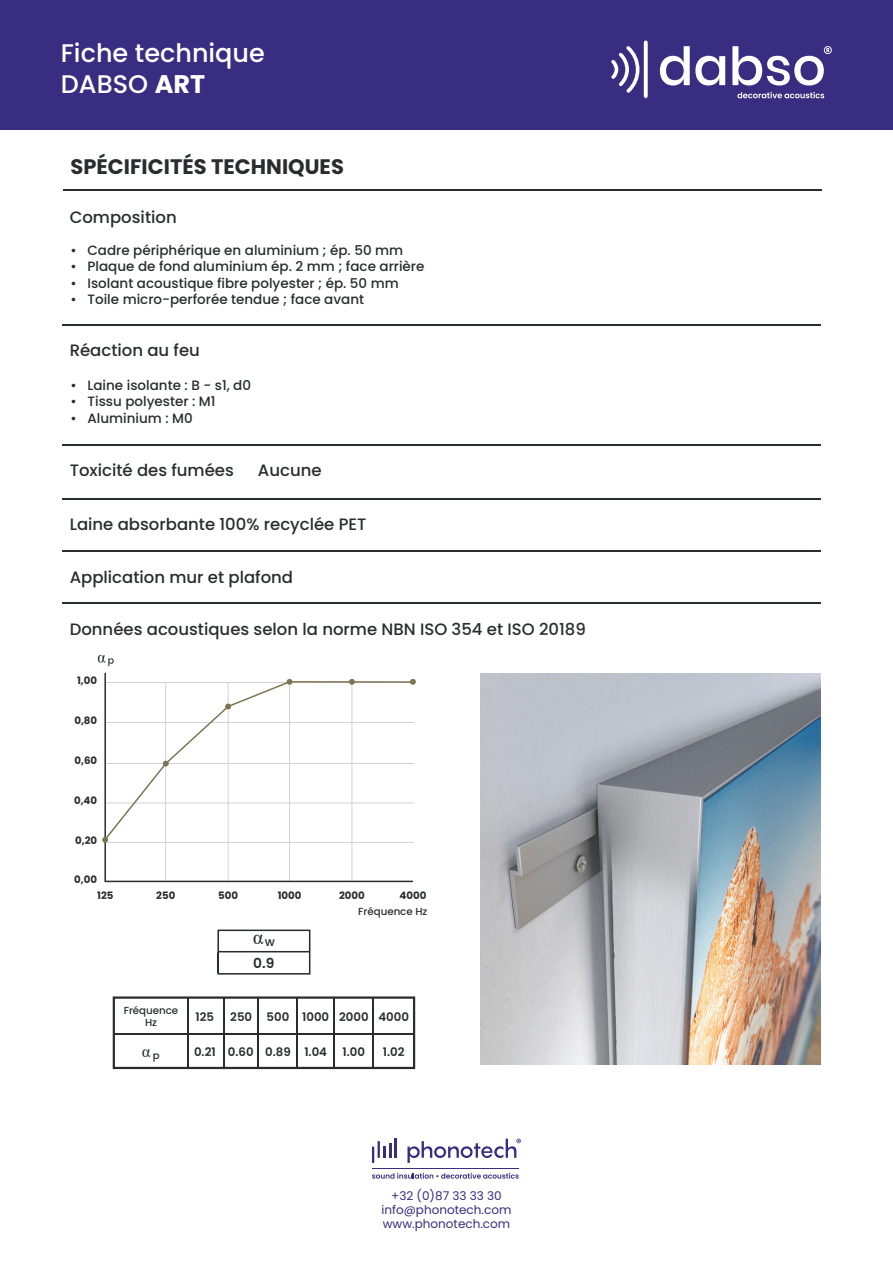
<style>
.page{position:relative;width:893px;height:1263px;background:#fff}
.page>*{position:absolute;margin:0;border:0;box-sizing:border-box;transform-origin:0 0}
.t1{font:500 25.5px/30.6px "Poppins";color:#fff}
.t2{font:700 21px "Poppins";color:#292d2f}
.t3{font:20.55px "Times New Roman";color:#292d2f}
.t4{font:16.95px "Times New Roman";color:#292d2f}
.t5{font:500 16.5px "Poppins";color:#292d2f}
.t6{font:600 13.8px "Poppins";color:#292d2f}
.t7{font:500 13.5px "Poppins";color:#292d2f}
.t8{font:12px/14.4px "Poppins";color:#382d80;text-align:center}
.t9{font:600 11.7px "Poppins";color:#292d2f}
.t10{font:700 10.2px "Poppins";color:#292d2f}
.t11{font:500 10.2px/12.3px "Poppins";color:#292d2f;text-align:center}
.s1{font-weight:700}
</style>
<div class="page">
<div style="left:0;top:0;width:893px;height:130px;background:#382d80"></div>
<hr style="left:63px;top:189px;width:759px;height:2px;background:#292d2f">
<svg style="left:660px;top:46px;width:65px;height:40px"></svg>
<svg style="left:611px;top:46px;width:28px;height:47px"></svg>
<svg style="left:644px;top:40px;width:4px;height:58px"></svg>
<svg style="left:732px;top:46px;width:100px;height:40px"></svg>
<svg style="left:737px;top:92px;width:87px;height:6px"></svg>
<hr style="left:62px;top:324px;width:759px;height:2px;background:#292d2f">
<hr style="left:62px;top:444px;width:759px;height:1px;background:#292d2f">
<svg style="left:407px;top:1138px;width:114px;height:25px"></svg>
<svg style="left:372px;top:1141px;width:19px;height:22px"></svg>
<hr style="left:394px;top:1138px;width:3px;height:20px;background:#392d80">
<svg style="left:372px;top:1173px;width:147px;height:6px"></svg>
<hr style="left:372px;top:1168px;width:147px;height:1px;background:#392d80">
<hr style="left:62px;top:498px;width:759px;height:1px;background:#292d2f">
<hr style="left:62px;top:550px;width:759px;height:2px;background:#292d2f">
<hr style="left:62px;top:603px;width:759px;height:1px;background:#292d2f">
<svg style="left:98px;top:655px;width:16px;height:11px"></svg>
<svg style="left:104px;top:673px;width:309px;height:209px"></svg>
<svg style="left:105px;top:685px;width:308px;height:152px"></svg>
<svg style="left:102px;top:837px;width:312px;height:6px"></svg>
<svg style="left:105px;top:761px;width:309px;height:5px"></svg>
<svg style="left:225px;top:704px;width:6px;height:5px"></svg>
<svg style="left:105px;top:679px;width:311px;height:6px"></svg>
<svg style="left:217px;top:929px;width:93px;height:45px"></svg>
<svg style="left:113px;top:996px;width:302px;height:73px"></svg>
<hr style="left:187px;top:997px;width:2px;height:71px;background:#292d2f">
<hr style="left:223px;top:997px;width:1px;height:71px;background:#292d2f">
<hr style="left:257px;top:997px;width:2px;height:71px;background:#292d2f">
<hr style="left:296px;top:997px;width:1px;height:71px;background:#292d2f">
<hr style="left:333px;top:997px;width:2px;height:71px;background:#292d2f">
<hr style="left:373px;top:997px;width:1px;height:71px;background:#292d2f">
<hr style="left:114px;top:1033px;width:300px;height:1px;background:#292d2f">
<img style="left:481px;top:674px;width:340px;height:391px">
<h1 class="t1" style="left:61px;top:38px;width:206px">Fiche technique<br>DABSO <span class="s1">ART</span></h1>
<h2 class="t2" style="left:71px;top:154px;width:275px">SPÉCIFICITÉS TECHNIQUES</h2>
<p class="t5" style="left:70px;top:208px;width:109px">Composition</p>
<p class="t7" style="left:70px;top:243px;width:334px">• Cadre périphérique en aluminium ; ép. 50 mm</p>
<p class="t7" style="left:70px;top:259px;width:355px">• Plaque de fond aluminium ép. 2 mm ; face arrière</p>
<p class="t7" style="left:70px;top:275px;width:330px">• Isolant acoustique fibre polyester ; ép. 50 mm</p>
<p class="t7" style="left:70px;top:291px;width:295px">• Toile micro-perforée tendue ; face avant</p>
<p class="t5" style="left:70px;top:341px;width:132px">Réaction au feu</p>
<p class="t7" style="left:70px;top:378px;width:182px">• Laine isolante : B - s1, d0</p>
<p class="t7" style="left:70px;top:394px;width:147px">• Tissu polyester : M1</p>
<p class="t7" style="left:70px;top:410px;width:124px">• Aluminium : M0</p>
<p class="t5" style="left:70px;top:461px;width:166px">Toxicité des fumées</p>
<p class="t5" style="left:258px;top:461px;width:65px">Aucune</p>
<p class="t5" style="left:70px;top:515px;width:298px">Laine absorbante 100% recyclée PET</p>
<p class="t5" style="left:70px;top:567px;width:225px">Application mur et plafond</p>
<p class="t5" style="left:70px;top:619px;width:518px">Données acoustiques selon la norme NBN ISO 354 et ISO 20189</p>
<p class="t10" style="left:77px;top:675px;width:22px">1,00</p>
<p class="t10" style="left:74px;top:715px;width:24px">0,80</p>
<p class="t10" style="left:74px;top:755px;width:24px">0,60</p>
<p class="t10" style="left:74px;top:795px;width:25px">0,40</p>
<p class="t10" style="left:75px;top:834px;width:24px">0,20</p>
<p class="t10" style="left:74px;top:873px;width:24px">0,00</p>
<p class="t10" style="left:97px;top:889px;width:18px">125</p>
<p class="t10" style="left:156px;top:889px;width:21px">250</p>
<p class="t10" style="left:218px;top:889px;width:21px">500</p>
<p class="t10" style="left:278px;top:889px;width:25px">1000</p>
<p class="t10" style="left:339px;top:889px;width:27px">2000</p>
<p class="t10" style="left:399px;top:889px;width:28px">4000</p>
<p class="t11" style="left:124px;top:1004px;width:56px">Fréquence<br>Hz</p>
<p class="t4" style="left:142px;top:1039px;width:19px">α<sub>p</sub></p>
<h3 class="t3" style="left:253px;top:923px;width:24px">α<sub>w</sub></h3>
<p class="t6" style="left:253px;top:955px;width:23px">0.9</p>
<p class="t11" style="left:358px;top:905px;width:71px">Fréquence Hz</p>
<p class="t9" style="left:196px;top:1010px;width:20px">125</p>
<p class="t9" style="left:230px;top:1010px;width:180px">250 500 1000 2000 4000</p>
<p class="t9" style="left:194px;top:1045px;width:134px">0.21 0.60 0.89 1.04</p>
<p class="t9" style="left:343px;top:1045px;width:24px">1.00</p>
<p class="t9" style="left:383px;top:1045px;width:23px">1.02</p>
<p class="t8" style="left:382px;top:1188px;width:131px">+32 (0)87 33 33 30 info@phonotech.com www.phonotech.com</p>
</div>
